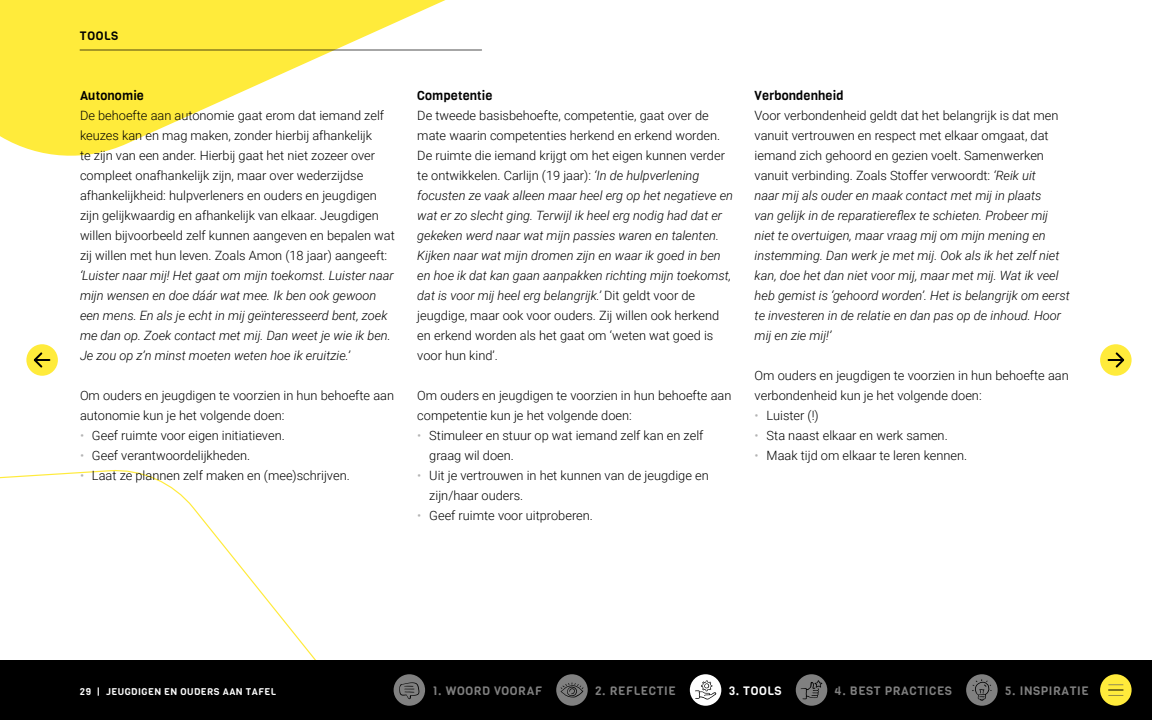
<style>
.page{position:relative;width:1152px;height:720px;background:#fff}
.page>*{position:absolute;margin:0;border:0;box-sizing:border-box;transform-origin:0 0}
.t1{font:italic 300 12.8px/20px "Roboto";color:#000}
.t2{font:300 12.8px/20px "Roboto";color:#000}
.t3{font:12.8px "Viga";letter-spacing:.01em;color:#000}
.t4{font:12px "Viga";letter-spacing:.05em;color:#808080}
.t5{font:12px "Viga";letter-spacing:.05em;color:#fff}
.t6{font:12px "Viga";letter-spacing:.05em;color:#000}
.t7{font:9.6px "Viga";letter-spacing:.05em;color:#fff}
.s1{color:#b3b3b3}
.s2{font-style:normal}
</style>
<div class="page">
<svg style="left:0;top:470px;width:316px;height:190px"></svg>
<svg style="left:0;top:0;width:482px;height:156px;fill:#ffeb3b"></svg>
<div style="left:26px;top:344px;width:32px;height:32px;background:#ffeb3b;border-radius:50%"></div>
<svg style="left:33px;top:352px;width:16px;height:16px"></svg>
<div style="left:1100px;top:344px;width:32px;height:32px;background:#ffeb3b;border-radius:50%"></div>
<svg style="left:1109px;top:352px;width:16px;height:16px"></svg>
<hr style="left:80px;top:50px;width:402px;height:1px;background:#000">
<div style="left:0;top:660px;width:1152px;height:60px;background:#000"></div>
<div style="left:1100px;top:674px;width:32px;height:32px;background:#ffeb3b;border-radius:50%"></div>
<svg style="left:1108px;top:684px;width:16px;height:7px"></svg>
<hr style="left:1106px;top:694px;width:20px;height:2px;background:#000;opacity:.75">
<div style="left:394px;top:674px;width:31px;height:32px;background:#808080;border-radius:50%"></div>
<svg style="left:399px;top:682px;width:20px;height:17px"></svg>
<div style="left:556px;top:674px;width:32px;height:32px;background:#808080;border-radius:50%"></div>
<svg style="left:561px;top:683px;width:22px;height:14px"></svg>
<div style="left:690px;top:674px;width:31px;height:32px;background:#fff;border-radius:50%"></div>
<svg style="left:695px;top:681px;width:21px;height:19px"></svg>
<div style="left:796px;top:674px;width:31px;height:32px;background:#808080;border-radius:50%"></div>
<svg style="left:801px;top:680px;width:21px;height:19px"></svg>
<div style="left:966px;top:674px;width:32px;height:32px;background:#808080;border-radius:50%"></div>
<svg style="left:972px;top:679px;width:20px;height:22px"></svg>
<p class="t6" style="left:80px;top:28px;width:40px">TOOLS</p>
<p class="t3" style="left:80px;top:87px;width:66px">Autonomie</p>
<p class="t2" style="left:80px;top:105px;width:316px">De behoefte aan autonomie gaat erom dat iemand zelf keuzes kan en mag maken, zonder hierbij afhankelijk<br>te zijn van een ander. Hierbij gaat het niet zozeer over compleet onafhankelijk zijn, maar over wederzijdse afhankelijkheid: hulpverleners en ouders en jeugdigen zijn gelijkwaardig en afhankelijk van elkaar. Jeugdigen willen bijvoorbeeld zelf kunnen aangeven en bepalen wat zij willen met hun leven. Zoals Amon (18 jaar) aangeeft:</p>
<p class="t1" style="left:80px;top:265px;width:315px">‘Luister naar mij! Het gaat om mijn toekomst. Luister naar mijn wensen en doe dáár wat mee. Ik ben ook gewoon een mens. En als je echt in mij geïnteresseerd bent, zoek me dan op. Zoek contact met mij. Dan weet je wie ik ben.<br>Je zou op z’n minst moeten weten hoe ik eruitzie.’</p>
<p class="t2" style="left:80px;top:385px;width:316px">Om ouders en jeugdigen te voorzien in hun behoefte aan autonomie kun je het volgende doen:</p>
<p class="t2" style="left:80px;top:425px;width:206px"><span class="s1">•</span> Geef ruimte voor eigen initiatieven.</p>
<p class="t2" style="left:80px;top:445px;width:172px"><span class="s1">•</span> Geef verantwoordelijkheden.</p>
<p class="t2" style="left:80px;top:465px;width:271px"><span class="s1">•</span> Laat ze plannen zelf maken en (mee)schrijven.</p>
<p class="t3" style="left:417px;top:87px;width:77px">Competentie</p>
<p class="t1" style="left:417px;top:105px;width:317px"><span class="s2">De tweede basisbehoefte, competentie, gaat over de mate waarin competenties herkend en erkend worden.<br>De ruimte die iemand krijgt om het eigen kunnen verder te ontwikkelen. Carlijn (19 jaar):</span> ‘In de hulpverlening focusten ze vaak alleen maar heel erg op het negatieve en wat er zo slecht ging. Terwijl ik heel erg nodig had dat er gekeken werd naar wat mijn passies waren en talenten.<br>Kijken naar wat mijn dromen zijn en waar ik goed in ben en hoe ik dat kan gaan aanpakken richting mijn toekomst, dat is voor mij heel erg belangrijk.’ <span class="s2">Dit geldt voor de jeugdige, maar ook voor ouders. Zij willen ook herkend en erkend worden als het gaat om ‘weten wat goed is voor hun kind’.</span></p>
<p class="t2" style="left:417px;top:385px;width:316px">Om ouders en jeugdigen te voorzien in hun behoefte aan competentie kun je het volgende doen:</p>
<p class="t2" style="left:429px;top:425px;width:276px;text-indent:-12px"><span class="s1">•</span> Stimuleer en stuur op wat iemand zelf kan en zelf graag wil doen.</p>
<p class="t2" style="left:429px;top:465px;width:281px;text-indent:-12px"><span class="s1">•</span> Uit je vertrouwen in het kunnen van de jeugdige en zijn/haar ouders.</p>
<p class="t2" style="left:417px;top:505px;width:177px"><span class="s1">•</span> Geef ruimte voor uitproberen.</p>
<p class="t3" style="left:755px;top:87px;width:90px">Verbondenheid</p>
<p class="t1" style="left:755px;top:105px;width:317px"><span class="s2">Voor verbondenheid geldt dat het belangrijk is dat men vanuit vertrouwen en respect met elkaar omgaat, dat iemand zich gehoord en gezien voelt. Samenwerken vanuit verbinding. Zoals Stoffer verwoordt:</span> ‘Reik uit<br>naar mij als ouder en maak contact met mij in plaats<br>van gelijk in de reparatiereflex te schieten. Probeer mij niet te overtuigen, maar vraag mij om mijn mening en instemming. Dan werk je met mij. Ook als ik het zelf niet kan, doe het dan niet voor mij, maar met mij. Wat ik veel heb gemist is ‘gehoord worden’. Het is belangrijk om eerst te investeren in de relatie en dan pas op de inhoud. Hoor mij en zie mij!’</p>
<p class="t2" style="left:755px;top:365px;width:316px">Om ouders en jeugdigen te voorzien in hun behoefte aan verbondenheid kun je het volgende doen:</p>
<p class="t2" style="left:755px;top:405px;width:66px"><span class="s1">•</span> Luister (!)</p>
<p class="t2" style="left:755px;top:425px;width:195px"><span class="s1">•</span> Sta naast elkaar en werk samen.</p>
<p class="t2" style="left:755px;top:445px;width:214px"><span class="s1">•</span> Maak tijd om elkaar te leren kennen.</p>
<p class="t7" style="left:80px;top:685px;width:198px">29 | JEUGDIGEN EN OUDERS AAN TAFEL</p>
<p class="t4" style="left:432px;top:683px;width:111px">1. WOORD VOORAF</p>
<p class="t4" style="left:595px;top:683px;width:82px">2. REFLECTIE</p>
<p class="t5" style="left:729px;top:683px;width:54px">3. TOOLS</p>
<p class="t4" style="left:835px;top:683px;width:119px">4. BEST PRACTICES</p>
<p class="t4" style="left:1005px;top:683px;width:85px">5. INSPIRATIE</p>
</div>
